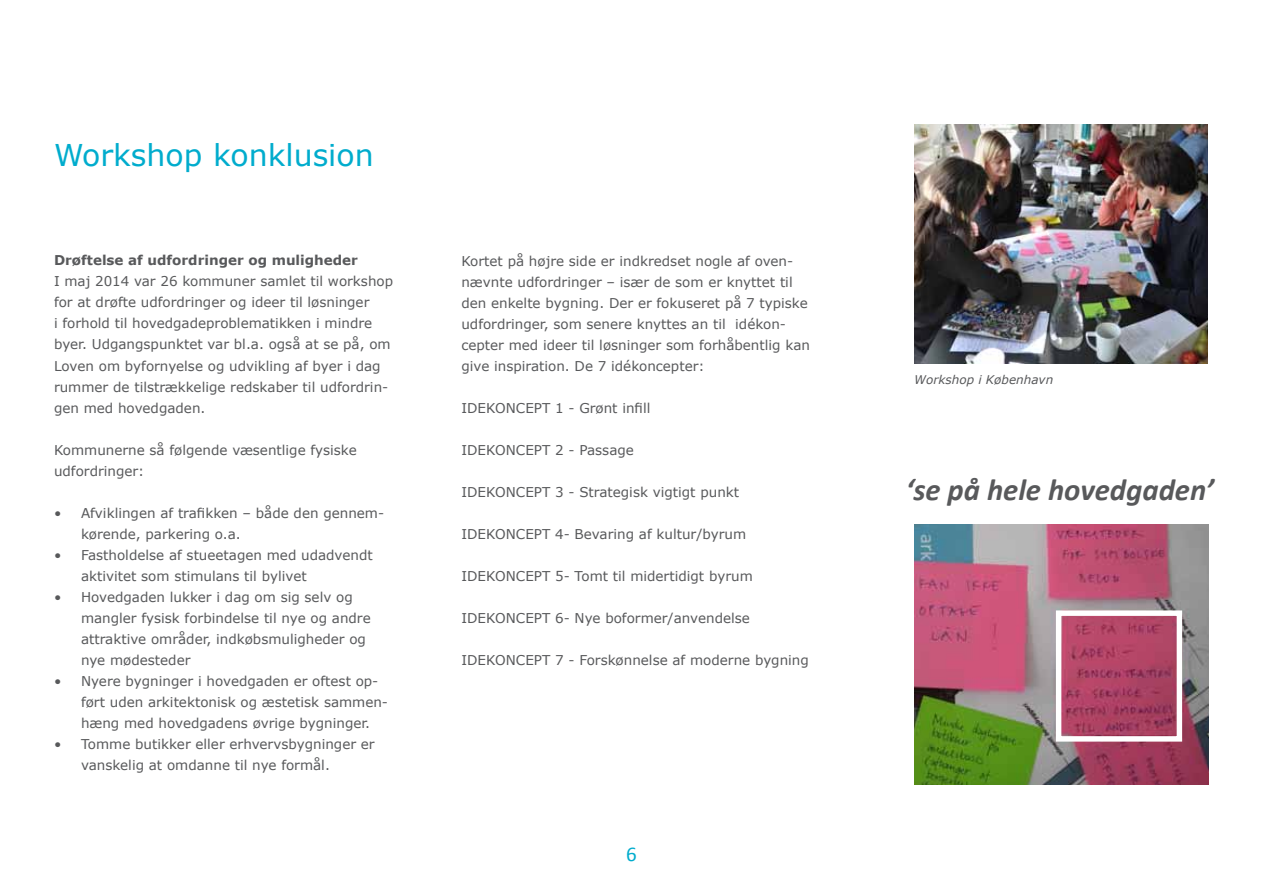
<style>
.page{position:relative;width:1263px;height:893px;background:#fff}
.page>*{position:absolute;margin:0;border:0;box-sizing:border-box;transform-origin:0 0}
.t1{font:italic 700 30.75px "Calibri";color:#58595b}
.t2{font:30px "Verdana";color:#00accd}
.t3{font:21px "Calibri";color:#00accd}
.t4{font:13.5px/21px "Verdana";color:#58595b}
.t5{font:700 13.5px "Verdana";color:#58595b}
.t6{font:italic 12px "Verdana";color:#58595b}
</style>
<div class="page">
<img style="left:914px;top:124px;width:293px;height:239px">
<img style="left:914px;top:524px;width:295px;height:261px">
<div style="left:1056px;top:610px;width:126px;height:132px;border:5px solid #fff"></div>
<h2 class="t2" style="left:54px;top:134px;width:321px">Workshop konklusion</h2>
<p class="t5" style="left:54px;top:251px;width:305px">Drøftelse af udfordringer og muligheder</p>
<p class="t4" style="left:54px;top:271px;width:341px">I maj 2014 var 26 kommuner samlet til workshop for at drøfte udfordringer og ideer til løsninger<br>i forhold til hovedgadeproblematikken i mindre byer. Udgangspunktet var bl.a. også at se på, om Loven om byfornyelse og udvikling af byer i dag rummer de tilstrækkelige redskaber til udfordrin&shy;gen med hovedgaden.</p>
<p class="t4" style="left:54px;top:439px;width:304px">Kommunerne så følgende væsentlige fysiske udfordringer:</p>
<p class="t4" style="left:81px;top:502px;width:305px;text-indent:-27px">• Afviklingen af trafikken – både den gennem&shy;kørende, parkering o.a.</p>
<p class="t4" style="left:81px;top:544px;width:293px;text-indent:-27px">• Fastholdelse af stueetagen med udadvendt aktivitet som stimulans til bylivet</p>
<p class="t4" style="left:81px;top:586px;width:291px;text-indent:-27px">• Hovedgaden lukker i dag om sig selv og mangler fysisk forbindelse til nye og andre attraktive områder, indkøbsmuligheder og nye mødesteder</p>
<p class="t4" style="left:81px;top:670px;width:309px;text-indent:-27px">• Nyere bygninger i hovedgaden er oftest op&shy;ført uden arkitektonisk og æstetisk sammen&shy;hæng med hovedgadens øvrige bygninger.</p>
<p class="t4" style="left:81px;top:733px;width:295px;text-indent:-27px">• Tomme butikker eller erhvervsbygninger er vanskelig at omdanne til nye formål.</p>
<p class="t4" style="left:461px;top:250px;width:350px">Kortet på højre side er indkredset nogle af oven&shy;nævnte udfordringer – især de som er knyttet til den enkelte bygning. Der er fokuseret på 7 typiske udfordringer, som senere knyttes an til idékon&shy;cepter med ideer til løsninger som forhåbentlig kan give inspiration. De 7 idékoncepter:</p>
<p class="t4" style="left:461px;top:397px;width:191px">IDEKONCEPT 1 - Grønt infill</p>
<p class="t4" style="left:461px;top:439px;width:10px">IDEKONCEPT</p>
<p class="t4" style="left:555px;top:439px;width:80px">2 - Passage</p>
<p class="t4" style="left:461px;top:481px;width:10px">IDEKONCEPT</p>
<p class="t4" style="left:555px;top:481px;width:186px">3 - Strategisk vigtigt punkt</p>
<p class="t4" style="left:461px;top:523px;width:10px">IDEKONCEPT</p>
<p class="t4" style="left:555px;top:523px;width:193px">4- Bevaring af kultur/byrum</p>
<p class="t4" style="left:461px;top:565px;width:10px">IDEKONCEPT</p>
<p class="t4" style="left:555px;top:565px;width:199px">5- Tomt til midertidigt byrum</p>
<p class="t4" style="left:461px;top:607px;width:10px">IDEKONCEPT</p>
<p class="t4" style="left:555px;top:607px;width:196px">6- Nye boformer/anvendelse</p>
<p class="t4" style="left:461px;top:649px;width:10px">IDEKONCEPT</p>
<p class="t4" style="left:555px;top:649px;width:255px">7 - Forskønnelse af moderne bygning</p>
<h3 class="t3" style="left:626px;top:840px;width:12px">6</h3>
<p class="t6" style="left:914px;top:372px;width:140px">Workshop i København</p>
<h1 class="t1" style="left:906px;top:471px;width:310px">‘se på hele hovedgaden’</h1>
</div>
